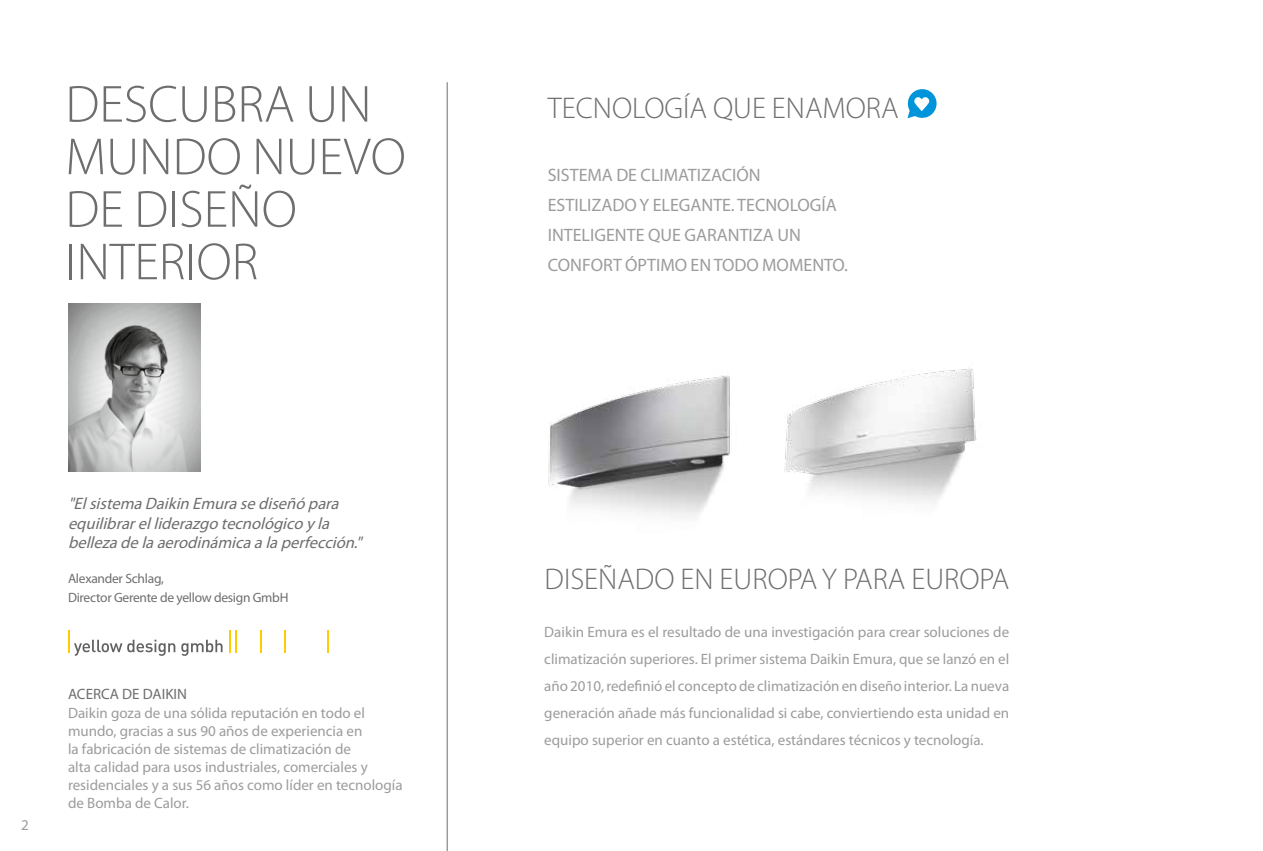
<style>
.page{position:relative;width:1263px;height:851px;background:#fff}
.page>*{position:absolute;margin:0;border:0;box-sizing:border-box;transform-origin:0 0}
.t1{font:300 52.5px/52.5px "Myriad Pro";color:#6e6e6e}
.t2{font:300 30px "Myriad Pro";color:#6e6e6e}
.t3{font:18px/30px "Myriad Pro";color:#9c9c9d}
.t4{font:italic 16.5px/19.5px "Myriad Pro";color:#6e6e6e}
.t5{font:15px/18px "Myriad Pro";color:#9c9c9d;text-align:justify}
.t6{font:15px "Myriad Pro";color:#6e6e6e}
.t7{font:13.5px/19.5px "Myriad Pro";letter-spacing:-.02em;color:#6e6e6e}
</style>
<div class="page">
<hr style="left:446px;top:82px;width:2px;height:768px;background:#9c9c9d">
<img style="left:548px;top:375px;width:182px;height:141px">
<img style="left:784px;top:368px;width:193px;height:135px">
<img style="left:68px;top:303px;width:133px;height:168px">
<hr style="left:229px;top:630px;width:2px;height:22px;background:#fc0">
<svg style="left:236px;top:630px;width:1px;height:22px"></svg>
<svg style="left:261px;top:630px;width:1px;height:22px"></svg>
<svg style="left:284px;top:630px;width:1px;height:22px"></svg>
<svg style="left:328px;top:630px;width:1px;height:22px"></svg>
<svg style="left:68px;top:630px;width:107px;height:25px"></svg>
<svg style="left:181px;top:639px;width:42px;height:16px"></svg>
<svg style="left:907px;top:89px;width:30px;height:30px"></svg>
<h1 class="t1" style="left:65px;top:77px;width:342px">DESCUBRA UN<br>MUNDO NUEVO<br>DE DISEÑO<br>INTERIOR</h1>
<h2 class="t2" style="left:548px;top:90px;width:352px">TECNOLOGÍA QUE ENAMORA</h2>
<p class="t3" style="left:548px;top:159px;width:302px">SISTEMA DE CLIMATIZACIÓN<br>ESTILIZADO Y ELEGANTE. TECNOLOGÍA<br>INTELIGENTE QUE GARANTIZA UN<br>CONFORT ÓPTIMO EN TODO MOMENTO.</p>
<p class="t5" style="left:21px;top:815px;width:9px">2</p>
<p class="t4" style="left:68px;top:493px;width:300px">"ElsistemaDaikinEmurasediseñópara equilibrarelliderazgotecnológicoyla bellezadelaaerodinámicaalaperfección."</p>
<p class="t7" style="left:68px;top:568px;width:222px">Alexander Schlag,<br>Director Gerente de yellow design GmbH</p>
<p class="t6" style="left:68px;top:685px;width:120px">ACERCA DE DAIKIN</p>
<p class="t5" style="left:68px;top:703px;width:336px;text-align:left">Daikin goza de una sólida reputación en todo el mundo, gracias a sus 90 años de experiencia en<br>la fabricación de sistemas de climatización de<br>alta calidad para usos industriales, comerciales y residenciales y a sus 56 años como líder en tecnología de Bomba de Calor.</p>
<h2 class="t2" style="left:545px;top:561px;width:466px">DISEÑADO EN EUROPA Y PARA EUROPA</h2>
<p class="t5" style="left:544px;top:618px;width:466px;line-height:27px">Daikin Emura es el resultado de una investigación para crear soluciones de climatización superiores. El primer sistema Daikin Emura, que se lanzó en el año 2010, redefinió el concepto de climatización en diseño interior. La nueva generación añade más funcionalidad si cabe, conviertiendo esta unidad en equipo superior en cuanto a estética, estándares técnicos y tecnología.</p>
</div>
